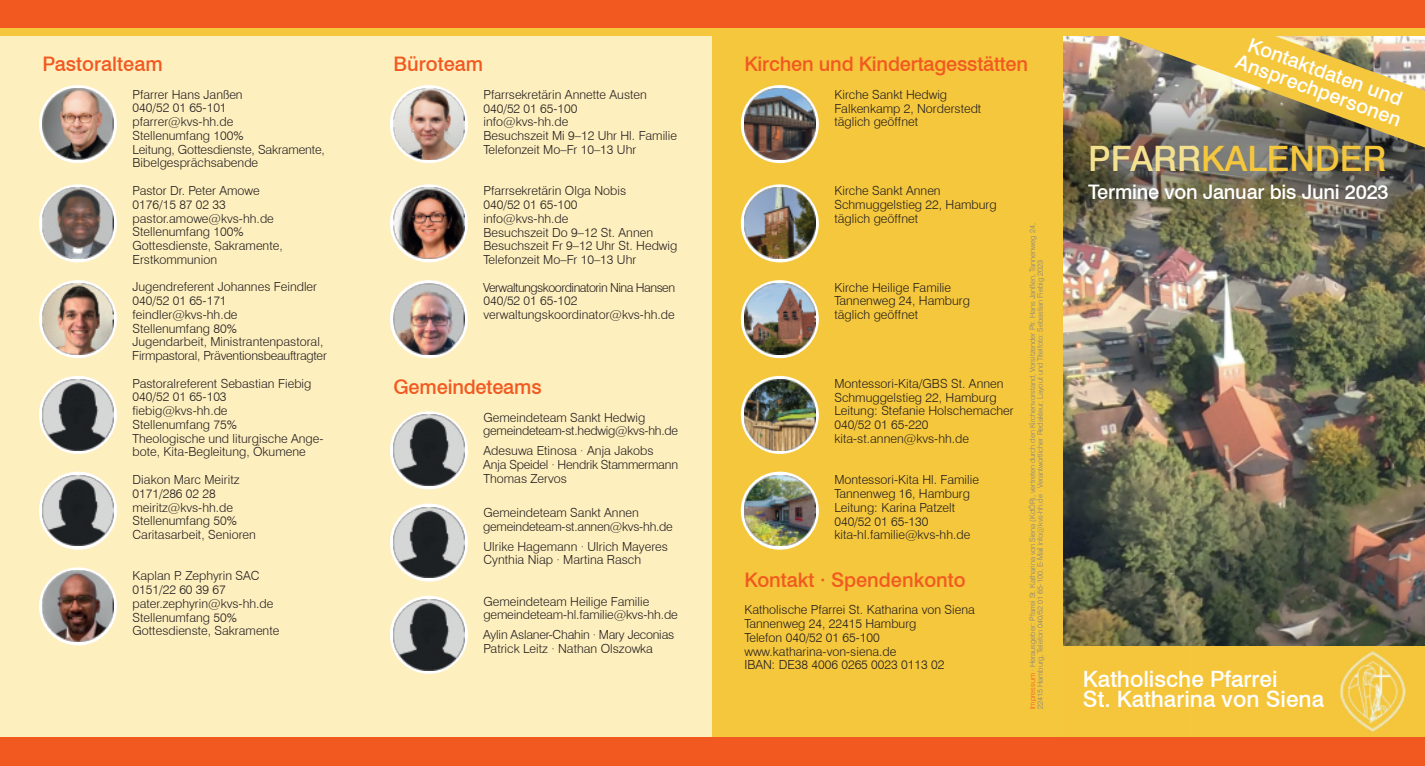
<style>
.page{position:relative;width:1425px;height:766px;background:#fff}
.page>*{position:absolute;margin:0;border:0;box-sizing:border-box;transform-origin:0 0}
.t1{font:500 35px "Swiss 721 BT";color:#f5c73c}
.t2{font:500 22.5px/20px "Swiss 721 BT";color:#fff}
.t3{font:500 20px "Swiss 721 BT";letter-spacing:-.005em;color:#f15921}
.t4{font:500 20px/20px "Swiss 721 BT";letter-spacing:-.01em;color:#fff;text-align:center}
.t5{font:300 12.5px/13.8px "Swiss 721 BT";color:#231f20}
.t6{font:300 7.5px/7.5px "Swiss 721 BT";letter-spacing:-.005em;color:#808285}
.s1{color:#f15921}
.s2{color:#f4e18f}
</style>
<div class="page">
<div style="left:0;top:0;width:712px;height:765px;background:#feefbe"></div>
<img style="left:1063px;top:35px;width:361px;height:611px">
<img style="left:1063px;top:646px;width:361px;height:91px">
<div style="left:712px;top:0;width:351px;height:765px;background:#f5c73c"></div>
<svg style="left:39px;top:85px;width:78px;height:78px"></svg>
<div style="left:0;top:737px;width:1424px;height:28px;background:#f15921"></div>
<img style="left:43px;top:89px;width:70px;height:70px">
<svg style="left:39px;top:184px;width:78px;height:78px"></svg>
<img style="left:43px;top:188px;width:70px;height:71px">
<svg style="left:39px;top:280px;width:78px;height:78px"></svg>
<img style="left:43px;top:283px;width:70px;height:71px">
<svg style="left:39px;top:376px;width:78px;height:78px"></svg>
<img style="left:43px;top:379px;width:70px;height:71px">
<svg style="left:39px;top:471px;width:78px;height:78px"></svg>
<img style="left:43px;top:475px;width:70px;height:71px">
<svg style="left:39px;top:567px;width:78px;height:78px"></svg>
<img style="left:43px;top:570px;width:70px;height:71px">
<svg style="left:390px;top:85px;width:78px;height:78px"></svg>
<img style="left:393px;top:89px;width:71px;height:70px">
<svg style="left:390px;top:184px;width:78px;height:78px"></svg>
<img style="left:393px;top:188px;width:71px;height:71px">
<svg style="left:390px;top:280px;width:78px;height:78px"></svg>
<img style="left:393px;top:283px;width:71px;height:71px">
<svg style="left:741px;top:85px;width:78px;height:78px"></svg>
<img style="left:744px;top:89px;width:71px;height:70px">
<svg style="left:741px;top:184px;width:78px;height:78px"></svg>
<img style="left:744px;top:188px;width:71px;height:71px">
<svg style="left:741px;top:280px;width:78px;height:78px"></svg>
<img style="left:744px;top:283px;width:71px;height:71px">
<svg style="left:741px;top:376px;width:78px;height:78px"></svg>
<img style="left:744px;top:379px;width:71px;height:71px">
<svg style="left:741px;top:471px;width:78px;height:78px"></svg>
<img style="left:744px;top:475px;width:71px;height:71px">
<svg style="left:390px;top:411px;width:78px;height:78px"></svg>
<img style="left:393px;top:415px;width:71px;height:70px">
<svg style="left:390px;top:503px;width:78px;height:78px"></svg>
<img style="left:393px;top:507px;width:71px;height:70px">
<svg style="left:390px;top:595px;width:78px;height:78px"></svg>
<img style="left:393px;top:599px;width:71px;height:71px">
<img style="left:1113px;top:35px;width:311px;height:115px">
<div style="left:0;top:0;width:1424px;height:28px;background:#f15921"></div>
<div style="left:0;top:28px;width:1424px;height:7px;background:#f5c73c"></div>
<h3 class="t3" style="left:43px;top:52px;width:122px">Pastoralteam</h3>
<p class="t5" style="left:132px;top:87px;width:194px">Pfarrer Hans Janßen<br>040/52 01 65-101 pfarrer@kvs-hh.de<br>Stellenumfang 100%<br>Leitung, Gottesdienste, Sakramente,<br>Bibelgesprächsabende</p>
<p class="t5" style="left:133px;top:183px;width:152px">Pastor Dr. Peter Amowe<br>0176/15 87 02 33 pastor.amowe@kvs-hh.de<br>Stellenumfang 100%<br>Gottesdienste, Sakramente,<br>Erstkommunion</p>
<p class="t5" style="left:132px;top:280px;width:196px">Jugendreferent Johannes Feindler<br>040/52 01 65-171 feindler@kvs-hh.de<br>Stellenumfang 80%<br>Jugendarbeit, Ministrantenpastoral,<br>Firmpastoral, Präventionsbeauftragter</p>
<p class="t5" style="left:133px;top:376px;width:192px">Pastoralreferent Sebastian Fiebig<br>040/52 01 65-103 fiebig@kvs-hh.de<br>Stellenumfang 75%<br>Theologische und liturgische Ange&shy;bote, Kita-Begleitung, Ökumene</p>
<p class="t5" style="left:133px;top:472px;width:125px">Diakon Marc Meiritz<br>0171/286 02 28 meiritz@kvs-hh.de<br>Stellenumfang 50%<br>Caritasarbeit, Senioren</p>
<p class="t5" style="left:133px;top:568px;width:148px">Kaplan P. Zephyrin SAC<br>0151/22 60 39 67 pater.zephyrin@kvs-hh.de<br>Stellenumfang 50%<br>Gottesdienste, Sakramente</p>
<h3 class="t3" style="left:393px;top:52px;width:91px">Büroteam</h3>
<p class="t5" style="left:483px;top:87px;width:195px">Pfarrsekretärin Annette Austen<br>040/52 01 65-100<br>info@kvs-hh.de<br>Besuchszeit Mi 9–12 Uhr Hl. Familie<br>Telefonzeit Mo–Fr 10–13 Uhr</p>
<p class="t5" style="left:483px;top:184px;width:195px">Pfarrsekretärin Olga Nobis<br>040/52 01 65-100<br>info@kvs-hh.de<br>Besuchszeit Do 9–12 St. Annen<br>Besuchszeit Fr 9–12 Uhr St. Hedwig<br>Telefonzeit Mo–Fr 10–13 Uhr</p>
<p class="t5" style="left:483px;top:280px;width:194px">Verwaltungskoordinatorin Nina Hansen<br>040/52 01 65-102 verwaltungskoordinator@kvs-hh.de</p>
<h3 class="t3" style="left:393px;top:375px;width:150px">Gemeindeteams</h3>
<p class="t5" style="left:483px;top:410px;width:196px">Gemeindeteam Sankt Hedwig gemeindeteam-st.hedwig@kvs-hh.de</p>
<p class="t5" style="left:483px;top:444px;width:196px">Adesuwa Etinosa · Anja Jakobs<br>Anja Speidel · Hendrik Stammermann<br>Thomas Zervos</p>
<p class="t5" style="left:483px;top:505px;width:191px">Gemeindeteam Sankt Annen gemeindeteam-st.annen@kvs-hh.de</p>
<p class="t5" style="left:483px;top:539px;width:186px">Ulrike Hagemann · Ulrich Mayeres<br>Cynthia Niap · Martina Rasch</p>
<p class="t5" style="left:483px;top:594px;width:196px">Gemeindeteam Heilige Familie gemeindeteam-hl.familie@kvs-hh.de</p>
<p class="t5" style="left:483px;top:627px;width:193px">Aylin Aslaner-Chahin · Mary Jeconias<br>Patrick Leitz · Nathan Olszowka</p>
<h3 class="t3" style="left:744px;top:52px;width:285px">Kirchen und Kindertagesstätten</h3>
<p class="t5" style="left:834px;top:87px;width:148px">Kirche Sankt Hedwig<br>Falkenkamp 2, Norderstedt täglich geöffnet</p>
<p class="t5" style="left:834px;top:184px;width:164px">Kirche Sankt Annen<br>Schmuggelstieg 22, Hamburg täglich geöffnet</p>
<p class="t5" style="left:834px;top:280px;width:137px">Kirche Heilige Familie<br>Tannenweg 24, Hamburg täglich geöffnet</p>
<p class="t5" style="left:834px;top:376px;width:181px">Montessori-Kita/GBS St. Annen<br>Schmuggelstieg 22, Hamburg<br>Leitung: Stefanie Holschemacher<br>040/52 01 65-220 kita-st.annen@kvs-hh.de</p>
<p class="t5" style="left:834px;top:472px;width:146px">Montessori-Kita Hl. Familie<br>Tannenweg 16, Hamburg<br>Leitung: Karina Patzelt<br>040/52 01 65-130 kita-hl.familie@kvs-hh.de</p>
<h3 class="t3" style="left:744px;top:567px;width:223px">Kontakt · Spendenkonto</h3>
<p class="t5" style="left:744px;top:602px;width:232px">Katholische Pfarrei St. Katharina von Siena<br>Tannenweg 24, 22415 Hamburg<br>Telefon 040/52 01 65-100 www.katharina-von-siena.de<br>IBAN: DE38 4006 0265 0023 0113 02</p>
<p class="t6" style="left:1028px;top:709px;width:487px;rotate:-90deg"><span class="s1">Impressum</span> · Herausgeber: Pfarrei St. Katharina von Siena (KdÖR), vertreten durch den Kirchenvorstand, Vorsitzender Pfr. Hans Janßen, Tannenweg 24,<br>22415 Hamburg, Telefon 040/52 01 65-100, E-Mail info@kvs-hh.de · Verantwortlicher Redakteur, Layout und Titelfoto: Sebastian Fiebig 2023</p>
<h3 class="t4" style="left:1246px;top:32px;width:176px;rotate:20deg">Kontaktdaten und<br>Ansprechpersonen</h3>
<h1 class="t1" style="left:1088px;top:137px;width:300px"><span class="s2">PFARR</span>KALENDER</h1>
<h3 class="t4" style="left:1088px;top:182px;width:302px">Termine von Januar bis Juni 2023</h3>
<h2 class="t2" style="left:1083px;top:668px;width:243px">Katholische Pfarrei<br>St. Katharina von Siena</h2>
</div>
